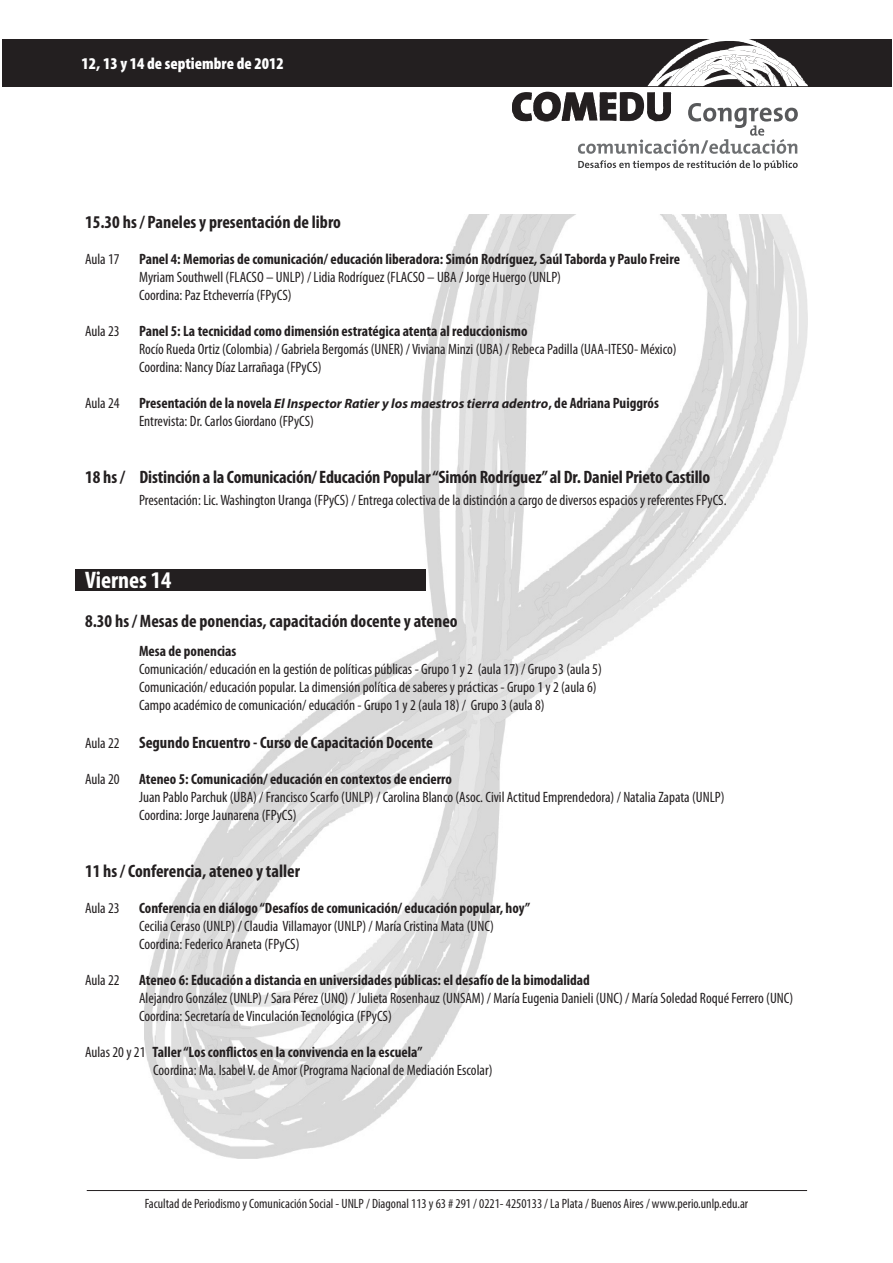
<style>
.page{position:relative;width:893px;height:1263px;background:#fff}
.page>*{position:absolute;margin:0;border:0;box-sizing:border-box;transform-origin:0 0}
.t1{font:700 condensed 24px "Myriad Pro";color:#fff}
.t2{font:700 condensed 18px "Myriad Pro";color:#231f20}
.t3{font:700 condensed 16.5px "Myriad Pro";color:#231f20}
.t4{font:900 condensed 16.5px "Myriad Pro";color:#fff}
.t5{font:condensed 15px "Myriad Pro";color:#231f20}
.t6{font:700 condensed 15px "Myriad Pro";color:#231f20}
.t7{font:condensed 13.5px "Myriad Pro";color:#231f20}
.t8{font:italic 700 13.5px "Myriad Pro";color:#231f20}
.s1{font-style:normal;font-stretch:condensed;font-size:15px}
.s2{font-weight:400;font-size:15px}
.s3{font-weight:400}
</style>
<div class="page">
<svg style="left:578px;top:160px;width:220px;height:10px"></svg>
<svg style="left:512px;top:92px;width:286px;height:62px"></svg>
<div style="left:2px;top:39px;width:889px;height:48px;background:#231f20"></div>
<svg style="left:647px;top:39px;width:161px;height:47px"></svg>
<hr style="left:87px;top:1190px;width:720px;height:1px;background:#231f20">
<img style="left:144px;top:214px;width:664px;height:945px">
<div style="left:75px;top:569px;width:350px;height:22px;background:#231f20"></div>
<p class="t4" style="left:82px;top:52px;width:204px">12, 13 y 14 de septiembre de 2012</p>
<p class="t2" style="left:85px;top:210px;width:257px">15.30 hs / Paneles y presentación de libro</p>
<p class="t5" style="left:85px;top:249px;width:36px">Aula 17</p>
<p class="t6" style="left:139px;top:249px;width:542px">Panel 4: Memorias de comunicación/ educación liberadora: Simón Rodríguez, Saúl Taborda y Paulo Freire</p>
<p class="t5" style="left:139px;top:267px;width:423px">Myriam Southwell (FLACSO – UNLP) / Lidia Rodríguez (FLACSO – UBA / Jorge Huergo (UNLP)</p>
<p class="t5" style="left:139px;top:285px;width:154px">Coordina: Paz Etcheverría (FPyCS)</p>
<p class="t5" style="left:85px;top:321px;width:36px">Aula 23</p>
<p class="t6" style="left:139px;top:321px;width:390px">Panel 5: La tecnicidad como dimensión estratégica atenta al reduccionismo</p>
<p class="t5" style="left:139px;top:339px;width:539px">Rocío Rueda Ortiz (Colombia) / Gabriela Bergomás (UNER) / Viviana Minzi (UBA) / Rebeca Padilla (UAA-ITESO- México)</p>
<p class="t5" style="left:139px;top:357px;width:184px">Coordina: Nancy Díaz Larrañaga (FPyCS)</p>
<p class="t5" style="left:85px;top:393px;width:36px">Aula 24</p>
<p class="t8" style="left:139px;top:394px;width:521px"><span class="s1">Presentación de la novela</span> El Inspector Ratier y los maestros tierra adentro<span class="s1">, de Adriana Puiggrós</span></p>
<p class="t5" style="left:139px;top:411px;width:177px">Entrevista: Dr. Carlos Giordano (FPyCS)</p>
<p class="t2" style="left:85px;top:466px;width:627px">18 hs / Distinción a la Comunicación/ Educación Popular “Simón Rodríguez” al Dr. Daniel Prieto Castillo</p>
<p class="t5" style="left:139px;top:491px;width:589px">Presentación: Lic. Washington Uranga (FPyCS) / Entrega colectiva de la distinción a cargo de diversos espacios y referentes FPyCS.</p>
<p class="t1" style="left:85px;top:565px;width:88px">Viernes 14</p>
<p class="t2" style="left:85px;top:610px;width:374px">8.30 hs / Mesas de ponencias, capacitación docente y ateneo</p>
<p class="t6" style="left:139px;top:642px;width:99px">Mesa de ponencias</p>
<p class="t5" style="left:139px;top:660px;width:464px">Comunicación/ educación en la gestión de políticas públicas - Grupo 1 y 2 (aula 17) / Grupo 3 (aula 5)</p>
<p class="t5" style="left:139px;top:678px;width:459px">Comunicación/ educación popular. La dimensión política de saberes y prácticas - Grupo 1 y 2 (aula 6)</p>
<p class="t5" style="left:139px;top:696px;width:407px">Campo académico de comunicación/ educación - Grupo 1 y 2 (aula 18) / Grupo 3 (aula 8)</p>
<p class="t3" style="left:85px;top:732px;width:350px"><span class="s2">Aula 22</span> Segundo Encuentro - Curso de Capacitación Docente</p>
<p class="t5" style="left:85px;top:770px;width:36px">Aula 20</p>
<p class="t6" style="left:139px;top:769px;width:315px">Ateneo 5: Comunicación/ educación en contextos de encierro</p>
<p class="t5" style="left:139px;top:788px;width:587px">Juan Pablo Parchuk (UBA) / Francisco Scarfo (UNLP) / Carolina Blanco (Asoc. Civil Actitud Emprendedora) / Natalia Zapata (UNLP)</p>
<p class="t5" style="left:139px;top:806px;width:159px">Coordina: Jorge Jaunarena (FPyCS)</p>
<p class="t2" style="left:85px;top:860px;width:216px">11 hs / Conferencia, ateneo y taller</p>
<p class="t5" style="left:85px;top:899px;width:36px">Aula 23</p>
<p class="t6" style="left:139px;top:899px;width:393px">Conferencia en diálogo “Desafíos de comunicación/ educación popular, hoy”</p>
<p class="t5" style="left:139px;top:917px;width:356px">Cecilia Ceraso (UNLP) / Claudia Villamayor (UNLP) / María Cristina Mata (UNC)</p>
<p class="t5" style="left:139px;top:935px;width:162px">Coordina: Federico Araneta (FPyCS)</p>
<p class="t5" style="left:85px;top:971px;width:36px">Aula 22</p>
<p class="t6" style="left:139px;top:971px;width:452px">Ateneo 6: Educación a distancia en universidades públicas: el desafío de la bimodalidad</p>
<p class="t5" style="left:139px;top:989px;width:656px">Alejandro González (UNLP) / Sara Pérez (UNQ) / Julieta Rosenhauz (UNSAM) / María Eugenia Danieli (UNC) / María Soledad Roqué Ferrero (UNC)</p>
<p class="t5" style="left:139px;top:1007px;width:254px">Coordina: Secretaría de Vinculación Tecnológica (FPyCS)</p>
<p class="t6" style="left:85px;top:1043px;width:339px"><span class="s3">Aulas 20 y 21</span> Taller “Los conflictos en la convivencia en la escuela”</p>
<p class="t5" style="left:153px;top:1061px;width:341px">Coordina: Ma. Isabel V. de Amor (Programa Nacional de Mediación Escolar)</p>
<p class="t7" style="left:145px;top:1195px;width:605px">Facultad de Periodismo y Comunicación Social - UNLP / Diagonal 113 y 63 # 291 / 0221- 4250133 / La Plata / Buenos Aires / www.perio.unlp.edu.ar</p>
</div>
